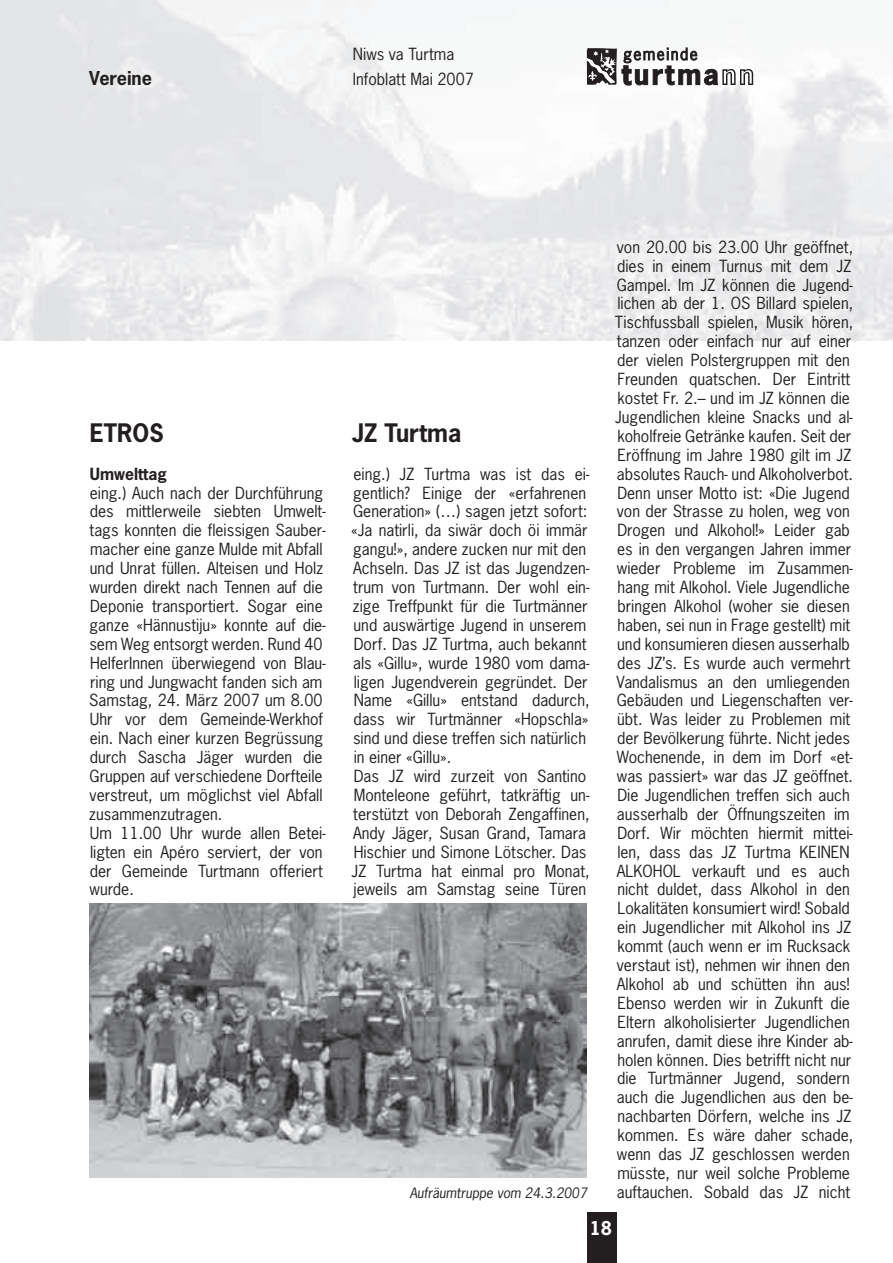
<style>
.page{position:relative;width:893px;height:1263px;background:#fff}
.page>*{position:absolute;margin:0;border:0;box-sizing:border-box;transform-origin:0 0}
.t1{font:700 24px "News Gothic";color:#231f20}
.t2{font:700 18px "News Gothic";letter-spacing:-.01em;color:#231f20}
.t3{font:700 18px "News Gothic";color:#fff}
.t4{font:15.75px/18.9px "News Gothic";color:#231f20}
.t5{font:700 15.75px "News Gothic";color:#231f20}
.t6{font:italic 13.5px "News Gothic";color:#231f20}
</style>
<div class="page">
<div style="left:587px;top:1212px;width:30px;height:51px;background:#231f20"></div>
<img style="left:89px;top:904px;width:498px;height:274px">
<svg style="left:587px;top:47px;width:166px;height:39px"></svg>
<p class="t2" style="left:89px;top:66px;width:64px">Vereine</p>
<p class="t4" style="left:353px;top:41px;width:122px;line-height:25.5px">Niws va Turtma<br>Infoblatt Mai 2007</p>
<h1 class="t1" style="left:90px;top:417px;width:75px">ETROS</h1>
<p class="t5" style="left:90px;top:463px;width:79px">Umwelttag</p>
<p class="t4" style="left:89px;top:483px;width:238px">eing.) Auch nach der Durchführung des mittlerweile siebten Umwelt&shy;tags konnten die fleissigen Sauber&shy;macher eine ganze Mulde mit Abfall und Unrat füllen. Alteisen und Holz wurden direkt nach Tennen auf die<br>Deponie transportiert. Sogar eine ganze «Hännustiju» konnte auf die&shy;sem Weg entsorgt werden. Rund 40<br>HelferInnen überwiegend von Blau&shy;ring und Jungwacht fanden sich am<br>Samstag, 24. März 2007 um 8.00<br>Uhr vor dem Gemeinde-Werkhof ein. Nach einer kurzen Begrüssung durch Sascha Jäger wurden die<br>Gruppen auf verschiedene Dorfteile verstreut, um möglichst viel Abfall zusammenzutragen.<br>Um 11.00 Uhr wurde allen Betei&shy;ligten ein Apéro serviert, der von der Gemeinde Turtmann offeriert wurde.</p>
<h1 class="t1" style="left:352px;top:417px;width:111px">JZ Turtma</h1>
<p class="t4" style="left:351px;top:464px;width:240px">eing.) JZ Turtma was ist das ei&shy;gentlich? Einige der «erfahrenen<br>Generation» (…) sagen jetzt sofort: «Ja natirli, da siwär doch öi immär gangu!», andere zucken nur mit den<br>Achseln. Das JZ ist das Jugendzen&shy;trum von Turtmann. Der wohl ein&shy;zige Treffpunkt für die Turtmänner und auswärtige Jugend in unserem<br>Dorf. Das JZ Turtma, auch bekannt als «Gillu», wurde 1980 vom dama&shy;ligen Jugendverein gegründet. Der<br>Name «Gillu» entstand dadurch, dass wir Turtmänner «Hopschla» sind und diese treffen sich natürlich in einer «Gillu».<br>Das JZ wird zurzeit von Santino<br>Monteleone geführt, tatkräftig un&shy;terstützt von Deborah Zengaffinen,<br>Andy Jäger, Susan Grand, Tamara<br>Hischier und Simone Lötscher. Das<br>JZ Turtma hat einmal pro Monat, jeweils am Samstag seine Türen</p>
<p class="t6" style="left:410px;top:1184px;width:179px">Aufräumtruppe vom 24.3.2007</p>
<p class="t4" style="left:615px;top:237px;width:240px">von 20.00 bis 23.00 Uhr geöffnet, dies in einem Turnus mit dem JZ Gampel. Im JZ können die Jugend&shy;lichen ab der 1. OS Billard spielen, Tischfussball spielen, Musik hören, tanzen oder einfach nur auf einer der vielen Polstergruppen mit den Freunden quatschen. Der Eintritt kostet Fr. 2.– und im JZ können die Jugendlichen kleine Snacks und al&shy;koholfreie Getränke kaufen. Seit der Eröffnung im Jahre 1980 gilt im JZ absolutes Rauch- und Alkoholverbot.<br>Denn unser Motto ist: «Die Jugend von der Strasse zu holen, weg von Drogen und Alkohol!» Leider gab es in den vergangen Jahren immer wieder Probleme im Zusammen&shy;hang mit Alkohol. Viele Jugendliche bringen Alkohol (woher sie diesen haben, sei nun in Frage gestellt) mit und konsumieren diesen ausserhalb des JZ’s. Es wurde auch vermehrt Vandalismus an den umliegenden Gebäuden und Liegenschaften ver&shy;übt. Was leider zu Problemen mit der Bevölkerung führte. Nicht jedes Wochenende, in dem im Dorf «et&shy;was passiert» war das JZ geöffnet.<br>Die Jugendlichen treffen sich auch ausserhalb der Öffnungszeiten im Dorf. Wir möchten hiermit mittei&shy;len, dass das JZ Turtma KEINEN ALKOHOL verkauft und es auch nicht duldet, dass Alkohol in den Lokalitäten konsumiert wird! Sobald ein Jugendlicher mit Alkohol ins JZ kommt (auch wenn er im Rucksack verstaut ist), nehmen wir ihnen den Alkohol ab und schütten ihn aus!<br>Ebenso werden wir in Zukunft die Eltern alkoholisierter Jugendlichen anrufen, damit diese ihre Kinder ab&shy;holen können. Dies betrifft nicht nur die Turtmänner Jugend, sondern auch die Jugendlichen aus den be&shy;nachbarten Dörfern, welche ins JZ kommen. Es wäre daher schade, wenn das JZ geschlossen werden müsste, nur weil solche Probleme auftauchen. Sobald das JZ nicht</p>
<p class="t3" style="left:590px;top:1216px;width:24px">18</p>
</div>
